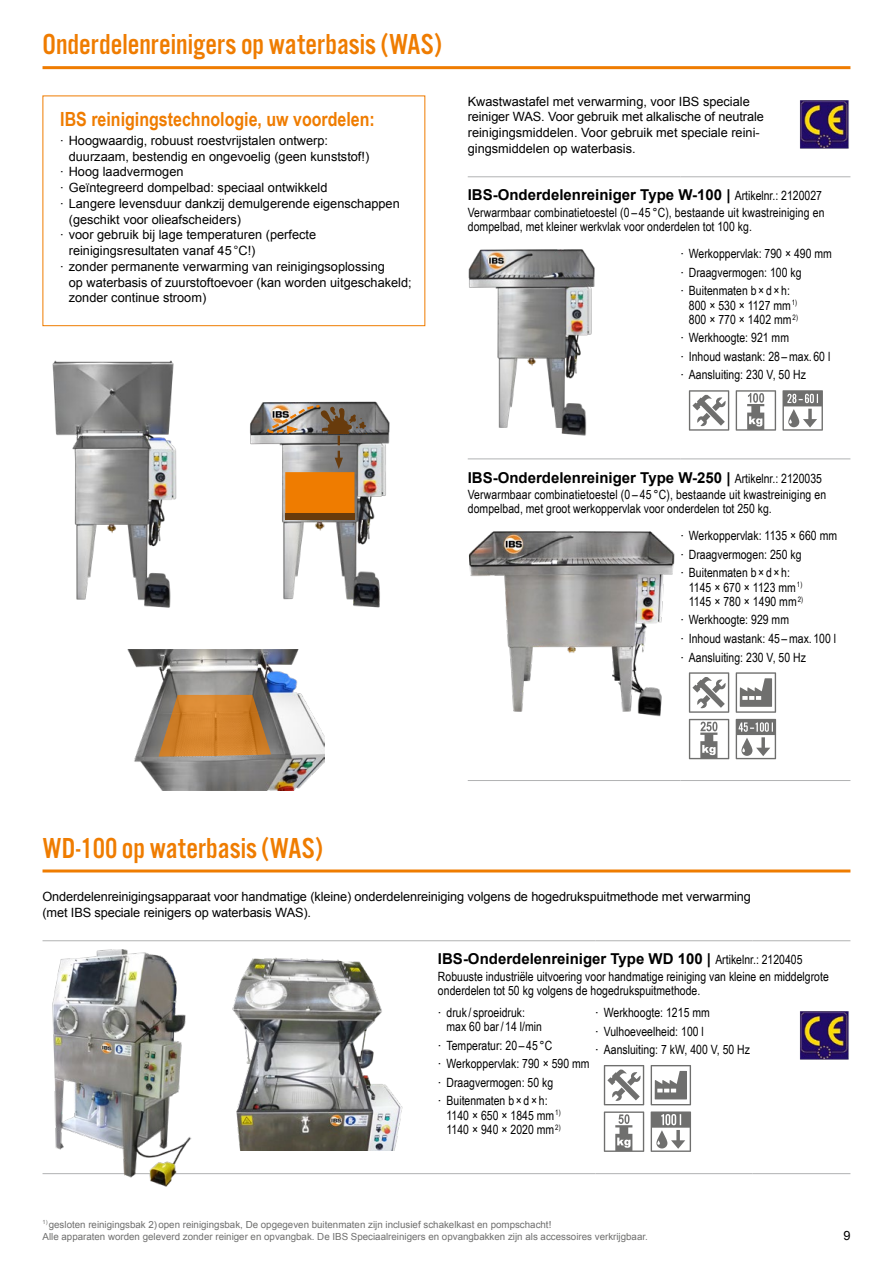
<style>
.page{position:relative;width:893px;height:1263px;background:#fff}
.page>*{position:absolute;margin:0;border:0;box-sizing:border-box;transform-origin:0 0}
.t1{font:30px "Alternate Got No 3 D";color:#ef7c00}
.t2{font:700 19.5px "Arial Narrow";color:#ef7c00}
.t3{font:700 15px "Arial";color:#000}
.t4{font:12.75px/18.5px "Arial Narrow";color:#000}
.t5{font:12.75px/15.8px "Arial";color:#000}
.t6{font:9.75px/12px "Arial";color:#6f6f6e}
.s1{font-family:"Arial Narrow";font-weight:400;font-size:12.75px}
.s2{font-family:"Arial"}
</style>
<div class="page">
<hr style="left:468px;top:176px;width:212px;height:1px;background:#b1b2b3">
<hr style="left:680px;top:176px;width:170px;height:1px;background:#b1b2b3">
<hr style="left:468px;top:458px;width:212px;height:1px;background:#b1b2b3">
<hr style="left:680px;top:458px;width:170px;height:1px;background:#b1b2b3">
<hr style="left:468px;top:780px;width:212px;height:1px;background:#b1b2b3">
<hr style="left:680px;top:780px;width:170px;height:1px;background:#b1b2b3">
<img style="left:468px;top:249px;width:127px;height:187px">
<svg style="left:689px;top:390px;width:40px;height:41px"></svg>
<svg style="left:736px;top:390px;width:40px;height:41px"></svg>
<svg style="left:782px;top:390px;width:41px;height:41px"></svg>
<img style="left:468px;top:531px;width:207px;height:186px">
<svg style="left:689px;top:672px;width:40px;height:41px"></svg>
<svg style="left:736px;top:672px;width:40px;height:41px"></svg>
<svg style="left:689px;top:719px;width:40px;height:40px"></svg>
<svg style="left:736px;top:719px;width:40px;height:40px"></svg>
<hr style="left:43px;top:940px;width:395px;height:1px;background:#b1b2b3">
<hr style="left:438px;top:940px;width:157px;height:1px;background:#b1b2b3">
<hr style="left:595px;top:940px;width:158px;height:1px;background:#b1b2b3">
<hr style="left:753px;top:940px;width:97px;height:1px;background:#b1b2b3">
<hr style="left:43px;top:1173px;width:395px;height:1px;background:#b1b2b3">
<hr style="left:438px;top:1173px;width:157px;height:1px;background:#b1b2b3">
<hr style="left:595px;top:1173px;width:158px;height:1px;background:#b1b2b3">
<hr style="left:753px;top:1173px;width:97px;height:1px;background:#b1b2b3">
<svg style="left:604px;top:1065px;width:40px;height:40px"></svg>
<svg style="left:651px;top:1065px;width:40px;height:40px"></svg>
<svg style="left:604px;top:1111px;width:40px;height:41px"></svg>
<svg style="left:651px;top:1111px;width:40px;height:41px"></svg>
<hr style="left:43px;top:869px;width:807px;height:3px;background:#ef7c00">
<hr style="left:43px;top:66px;width:807px;height:3px;background:#ef7c00">
<img style="left:49px;top:949px;width:142px;height:238px">
<img style="left:800px;top:100px;width:49px;height:49px">
<img style="left:800px;top:1011px;width:49px;height:49px">
<div style="left:43px;top:96px;width:382px;height:230px;border:1px solid #ef7c00"></div>
<img style="left:232px;top:957px;width:171px;height:193px">
<img style="left:52px;top:360px;width:125px;height:248px">
<img style="left:250px;top:401px;width:140px;height:207px">
<div style="left:285px;top:472px;width:70px;height:48px;background:#ef7c00"></div>
<svg style="left:268px;top:404px;width:99px;height:65px;background:#9b938a"></svg>
<div style="left:285px;top:513px;width:69px;height:7px;background:#683b0c"></div>
<img style="left:127px;top:650px;width:198px;height:141px">
<svg style="left:159px;top:695px;width:112px;height:61px;background:#c17f36"></svg>
<h1 class="t1" style="left:43px;top:28px;width:401px">Onderdelenreinigers op waterbasis (WAS)</h1>
<h2 class="t2" style="left:60px;top:105px;width:316px">IBS reinigingstechnologie, uw voordelen:</h2>
<p class="t5" style="left:60px;top:133px;width:269px">∙ Hoogwaardig, robuust roestvrijstalen ontwerp:</p>
<p class="t5" style="left:69px;top:148px;width:302px">duurzaam, bestendig en ongevoelig (geen kunststof!)</p>
<p class="t5" style="left:60px;top:164px;width:125px">∙ Hoog laadvermogen</p>
<p class="t5" style="left:60px;top:180px;width:269px">∙ Geïntegreerd dompelbad: speciaal ontwikkeld</p>
<p class="t5" style="left:60px;top:196px;width:341px">∙ Langere levensduur dankzij demulgerende eigenschappen</p>
<p class="t5" style="left:69px;top:211px;width:174px">(geschikt voor olieafscheiders)</p>
<p class="t5" style="left:60px;top:227px;width:257px">∙ voor gebruik bij lage temperaturen (perfecte</p>
<p class="t5" style="left:69px;top:243px;width:188px">reinigingsresultaten vanaf 45°C!)</p>
<p class="t5" style="left:60px;top:259px;width:326px">∙ zonder permanente verwarming van reinigingsoplossing</p>
<p class="t5" style="left:69px;top:274px;width:344px">op waterbasis of zuurstoftoevoer (kan worden uitgeschakeld;</p>
<p class="t5" style="left:69px;top:290px;width:139px">zonder continue stroom)</p>
<p class="t5" style="left:468px;top:93px;width:298px">Kwastwastafel met verwarming, voor IBS speciale reiniger WAS. Voor gebruik met alkalische of neutrale reinigingsmiddelen. Voor gebruik met speciale reini&shy;gingsmiddelen op waterbasis.</p>
<p class="t3" style="left:468px;top:185px;width:356px">IBS-Onderdelenreiniger Type W-100 | <span class="s1">Artikelnr.: 2120027</span></p>
<p class="t4" style="left:468px;top:205px;width:358px;line-height:14.2px">Verwarmbaar combinatietoestel (0 – 45 °C), bestaande uit kwastreiniging en dompelbad, met kleiner werkvlak voor onderdelen tot 100 kg.</p>
<p class="t4" style="left:680px;top:244px;width:153px"><span class="s2">∙</span> Werkoppervlak: 790 × 490 mm <span class="s2">∙</span> Draagvermogen: 100 kg<br><span class="s2">∙</span> Buitenmaten b × d × h:</p>
<p class="t4" style="left:689px;top:297px;width:111px;line-height:14.2px">800 × 530 × 1127 mm<sup>1)<br></sup>800 × 770 × 1402 mm<sup>2)</sup></p>
<p class="t4" style="left:680px;top:328px;width:152px"><span class="s2">∙</span> Werkhoogte: 921 mm<br><span class="s2">∙</span> Inhoud wastank: 28 –max. 60 l <span class="s2">∙</span> Aansluiting: 230 V, 50 Hz</p>
<p class="t3" style="left:468px;top:467px;width:356px">IBS-Onderdelenreiniger Type W-250 | <span class="s1">Artikelnr.: 2120035</span></p>
<p class="t4" style="left:468px;top:487px;width:360px;line-height:14.2px">Verwarmbaar combinatietoestel (0 – 45 °C), bestaande uit kwastreiniging en dompelbad, met groot werkoppervlak voor onderdelen tot 250 kg.</p>
<p class="t4" style="left:680px;top:526px;width:158px"><span class="s2">∙</span> Werkoppervlak: 1135 × 660 mm <span class="s2">∙</span> Draagvermogen: 250 kg<br><span class="s2">∙</span> Buitenmaten b × d × h:</p>
<p class="t4" style="left:689px;top:580px;width:116px;line-height:14.2px">1145 × 670 × 1123 mm<sup>1)<br></sup>1145 × 780 × 1490 mm<sup>2)</sup></p>
<p class="t4" style="left:680px;top:610px;width:157px"><span class="s2">∙</span> Werkhoogte: 929 mm<br><span class="s2">∙</span> Inhoud wastank: 45 –max. 100 l <span class="s2">∙</span> Aansluiting: 230 V, 50 Hz</p>
<h1 class="t1" style="left:43px;top:832px;width:282px">WD-100 op waterbasis (WAS)</h1>
<p class="t5" style="left:43px;top:889px;width:710px">Onderdelenreinigingsapparaat voor handmatige (kleine) onderdelenreiniging volgens de hogedrukspuitmethode met verwarming (met IBS speciale reinigers op waterbasis WAS).</p>
<p class="t3" style="left:438px;top:948px;width:366px">IBS-Onderdelenreiniger Type WD 100 | <span class="s1">Artikelnr.: 2120405</span></p>
<p class="t4" style="left:438px;top:969px;width:392px;line-height:14.2px">Robuuste industriële uitvoering voor handmatige reiniging van kleine en middelgrote onderdelen tot 50 kg volgens de hogedrukspuitmethode.</p>
<p class="t4" style="left:446px;top:1005px;width:97px;line-height:14.2px;text-indent:-9px"><span class="s2">∙</span> druk / sproeidruk: max 60 bar/ 14 l/min</p>
<p class="t4" style="left:438px;top:1036px;width:153px"><span class="s2">∙</span> Temperatur: 20 – 45 °C<br><span class="s2">∙</span> Werkoppervlak: 790 × 590 mm <span class="s2">∙</span> Draagvermogen: 50 kg<br><span class="s2">∙</span> Buitenmaten b × d × h:</p>
<p class="t4" style="left:446px;top:1107px;width:116px;line-height:14.2px">1140 × 650 × 1845 mm<sup>1)<br></sup>1140 × 940 × 2020 mm<sup>2)</sup></p>
<p class="t4" style="left:595px;top:1003px;width:156px"><span class="s2">∙</span> Werkhoogte: 1215 mm<br><span class="s2">∙</span> Vulhoeveelheid: 100 l<br><span class="s2">∙</span> Aansluiting: 7 kW, 400 V, 50 Hz</p>
<p class="t6" style="left:43px;top:1218px;width:607px"><sup>1)</sup> gesloten reinigingsbak 2)open reinigingsbak, De opgegeven buitenmaten zijn inclusief schakelkast en pompschacht!<br>Alle apparaten worden geleverd zonder reiniger en opvangbak. De IBS Speciaalreinigers en opvangbakken zijn als accessoires verkrijgbaar.</p>
<p class="t5" style="left:843px;top:1227px;width:9px">9</p>
</div>
